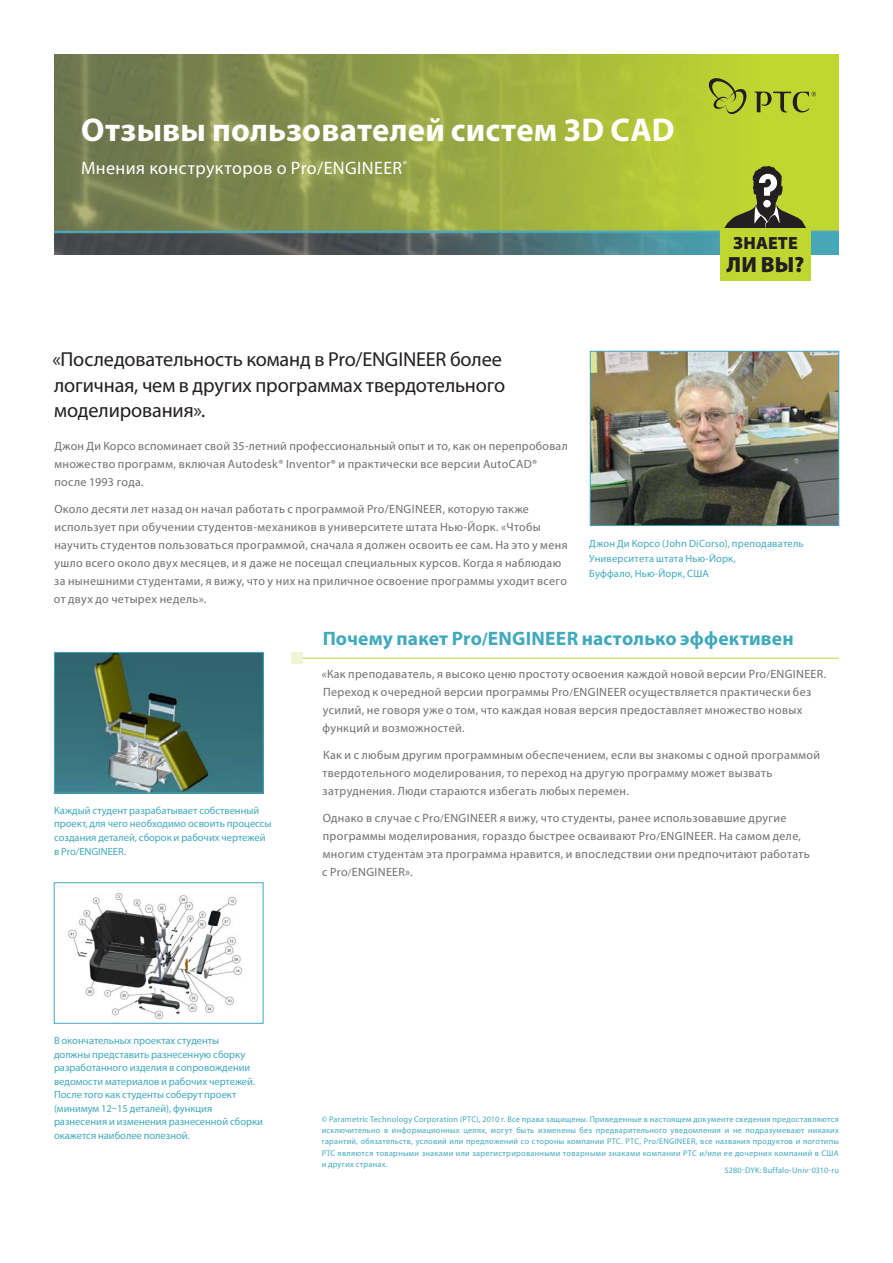
<style>
.page{position:relative;width:893px;height:1263px;background:#fff}
.page>*{position:absolute;margin:0;border:0;box-sizing:border-box;transform-origin:0 0}
.t1{font:700 33px "Myriad Pro";letter-spacing:.005em;color:#fff}
.t2{font:900 22.05px "Myriad Pro";color:#231f20}
.t3{font:20.25px/25.5px "Myriad Pro";letter-spacing:-.01em;color:#231f20}
.t4{font:700 19.5px "Myriad Pro";letter-spacing:.01em;color:#40a9bd}
.t5{font:18px "Myriad Pro";letter-spacing:.025em;color:#fff}
.t6{font:900 17.7px "Myriad Pro";letter-spacing:.005em;color:#231f20}
.t7{font:12px/18px "Myriad Pro";letter-spacing:.03em;color:#6d6f71}
.t8{font:10.5px/13.5px "Myriad Pro";color:#40a9bd}
.t9{font:8.25px/11.2px "Myriad Pro";letter-spacing:.035em;color:#40a9bd;text-align:justify}
.s1{font-size:18px}
.s2{font-size:10.5px}
</style>
<div class="page">
<img style="left:54px;top:55px;width:785px;height:199px">
<svg style="left:754px;top:92px;width:62px;height:21px"></svg>
<svg style="left:709px;top:78px;width:39px;height:36px"></svg>
<div style="left:720px;top:229px;width:91px;height:52px;background:#bfd730"></div>
<svg style="left:724px;top:165px;width:83px;height:64px;background:#8d9939"></svg>
<img style="left:592px;top:353px;width:245px;height:171px">
<div style="left:590px;top:351px;width:249px;height:175px;border:1px solid #40a9bd"></div>
<hr style="left:298px;top:658px;width:541px;height:1px;background:#bfd730">
<div style="left:291px;top:652px;width:12px;height:12px;background:#f0f5d5"></div>
<img style="left:68px;top:893px;width:174px;height:127px">
<div style="left:54px;top:882px;width:209px;height:141px;border:1px solid #40a9bd"></div>
<img style="left:56px;top:654px;width:205px;height:137px">
<div style="left:54px;top:652px;width:209px;height:141px;border:1px solid #40a9bd"></div>
<h1 class="t1" style="left:81px;top:109px;width:595px">Отзывы пользователей систем 3D CAD</h1>
<h3 class="t5" style="left:81px;top:157px;width:328px">Мнения конструкторов о Pro/ENGINEER<sup>®</sup></h3>
<h3 class="t6" style="left:733px;top:231px;width:66px">ЗНАЕТЕ</h3>
<h2 class="t2" style="left:726px;top:249px;width:79px">ЛИ ВЫ?</h2>
<h3 class="t3" style="left:52px;top:346px;width:454px">«Последовательность команд в Pro/ENGINEER более логичная, чем в других программах твердотельного моделирования».</h3>
<p class="t7" style="left:54px;top:437px;width:515px">Джон Ди Корсо вспоминает свой 35-летний профессиональный опыт и то, как он перепробовал множество программ, включая Autodesk® Inventor® и практически все версии AutoCAD® после 1993 года.</p>
<p class="t7" style="left:54px;top:500px;width:515px">Около десяти лет назад он начал работать с программой Pro/ENGINEER, которую также использует при обучении студентов-механиков в университете штата Нью-Йорк. «Чтобы научить студентов пользоваться программой, сначала я должен освоить ее сам. На это у меня ушло всего около двух месяцев, и я даже не посещал специальных курсов. Когда я наблюдаю за нынешними студентами, я вижу, что у них на приличное освоение программы уходит всего от двух до четырех недель».</p>
<p class="t8" style="left:589px;top:535px;width:216px;line-height:15px">Джон Ди Корсо (John DiCorso), преподаватель<br>Университета штата Нью-Йорк,<br>Буффало, Нью-Йорк, США</p>
<p class="t8" style="left:54px;top:803px;width:219px">Каждый студент разрабатывает собственный проект, для чего необходимо освоить процессы создания деталей, сборок и рабочих чертежей в Pro/ENGINEER.</p>
<h3 class="t4" style="left:323px;top:625px;width:473px">Почему пакет Pro<span class="s1">/</span>ENGINEER настолько эффективен</h3>
<p class="t7" style="left:322px;top:664px;width:506px">«Как преподаватель, я высоко ценю простоту освоения каждой новой версии Pro<span class="s2">/</span>ENGINEER.<br>Переход к очередной версии программы Pro<span class="s2">/</span>ENGINEER осуществляется практически без усилий, не говоря уже о том, что каждая новая версия предоставляет множество новых функций и возможностей.</p>
<p class="t7" style="left:322px;top:745px;width:499px">Как и с любым другим программным обеспечением, если вы знакомы с одной программой твердотельного моделирования, то переход на другую программу может вызвать затруднения. Люди стараются избегать любых перемен.</p>
<p class="t7" style="left:322px;top:808px;width:489px">Однако в случае с Pro<span class="s2">/</span>ENGINEER я вижу, что студенты, ранее использовавшие другие программы моделирования, гораздо быстрее осваивают Pro<span class="s2">/</span>ENGINEER. На самом деле, многим студентам эта программа нравится, и впоследствии они предпочитают работать с Pro<span class="s2">/</span>ENGINEER».</p>
<p class="t8" style="left:54px;top:1034px;width:210px">В окончательных проектах студенты<br>должны представить разнесенную сборку разработанного изделия в сопровождении ведомости материалов и рабочих чертежей.<br>После того как студенты соберут проект (минимум 12–15 деталей), функция разнесения и изменения разнесенной сборки окажется наиболее полезной.</p>
<p class="t9" style="left:322px;top:1113px;width:519px">© Parametric Technology Corporation (PTC), 2010 г. Все права защищены. Приведенные в настоящем документе сведения предоставляются исключительно в информационных целях, могут быть изменены без предварительного уведомления и не подразумевают никаких гарантий, обязательств, условий или предложений со стороны компании PTC. PTC, Pro/ENGINEER, все названия продуктов и логотипы PTC являются товарными знаками или зарегистрированными товарными знаками компании PTC и/или ее дочерних компаний в США и других странах.</p>
<p class="t9" style="left:724px;top:1164px;width:116px">5280-DYK: Buffalo-Univ-0310-ru</p>
</div>
